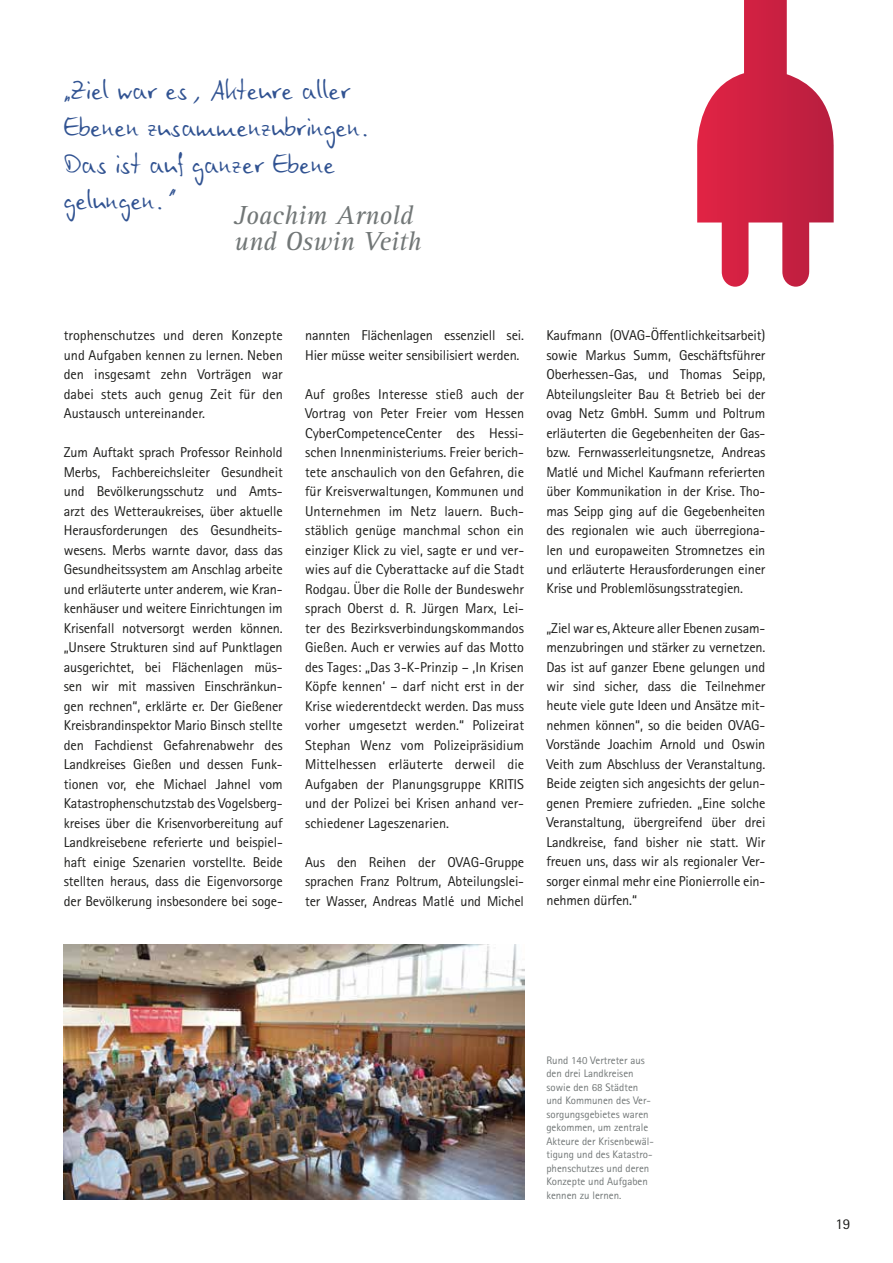
<style>
.page{position:relative;width:893px;height:1263px;background:#fff}
.page>*{position:absolute;margin:0;border:0;box-sizing:border-box;transform-origin:0 0}
.t1{font:30.75px/36.9px "Ego Com";color:#315392}
.t2{font:italic 27px/25.5px "Rotis Serif Std";color:#727777}
.t3{font:15px "Rotis Sans Serif Std";color:#1d1d1b}
.t4{font:14.25px/19.5px "Rotis Sans Serif Std";letter-spacing:-.01em;color:#1d1d1b;text-align:justify}
.t5{font:10.8px/13.5px "Rotis Sans Serif Std";color:#727777}
</style>
<div class="page">
<svg style="left:697px;top:0;width:137px;height:287px"></svg>
<img style="left:64px;top:945px;width:460px;height:254px">
<h1 class="t1" style="left:64px;top:70px;width:307px">„Ziel war es, Akteure aller<br>Ebenen zusammenzubringen.<br>Das ist auf ganzer Ebene gelungen.“</h1>
<h2 class="t2" style="left:234px;top:203px;width:189px">Joachim Arnold und Oswin Veith</h2>
<p class="t4" style="left:64px;top:326px;width:221px">trophenschutzes und deren Konzepte und Aufgaben kennen zu lernen. Neben den insgesamt zehn Vorträgen war dabei stets auch genug Zeit für den Austausch untereinander.</p>
<p class="t4" style="left:64px;top:443px;width:220px">Zum Auftakt sprach Professor Reinhold Merbs, Fachbereichsleiter Gesundheit und Bevölkerungsschutz und Amts&shy;arzt des Wetteraukreises, über aktuelle Herausforderungen des Gesundheits&shy;wesens. Merbs warnte davor, dass das Gesundheitssystem am Anschlag arbeite und erläuterte unter anderem, wie Kran&shy;kenhäuser und weitere Einrichtungen im Krisenfall notversorgt werden können. „Unsere Strukturen sind auf Punktlagen ausgerichtet, bei Flächenlagen müs&shy;sen wir mit massiven Einschränkun&shy;gen rechnen“, erklärte er. Der Gießener Kreisbrandinspektor Mario Binsch stellte den Fachdienst Gefahrenabwehr des Landkreises Gießen und dessen Funk&shy;tionen vor, ehe Michael Jahnel vom Katastrophenschutzstab des Vogelsberg&shy;kreises über die Krisenvorbereitung auf Landkreisebene referierte und beispiel&shy;haft einige Szenarien vorstellte. Beide stellten heraus, dass die Eigenvorsorge der Bevölkerung insbesondere bei soge-</p>
<p class="t4" style="left:305px;top:326px;width:220px">nannten Flächenlagen essenziell sei.<br>Hier müsse weiter sensibilisiert werden.</p>
<p class="t4" style="left:305px;top:384px;width:221px">Auf großes Interesse stieß auch der Vortrag von Peter Freier vom Hessen CyberCompetenceCenter des Hessi&shy;schen Innenministeriums. Freier berich&shy;tete anschaulich von den Gefahren, die für Kreisverwaltungen, Kommunen und Unternehmen im Netz lauern. Buch&shy;stäblich genüge manchmal schon ein einziger Klick zu viel, sagte er und ver&shy;wies auf die Cyberattacke auf die Stadt Rodgau. Über die Rolle der Bundeswehr sprach Oberst d. R. Jürgen Marx, Lei&shy;ter des Bezirksverbindungskommandos Gießen. Auch er verwies auf das Motto des Tages: „Das 3-K-Prinzip – ‚In Krisen Köpfe kennen‘ – darf nicht erst in der Krise wiederentdeckt werden. Das muss vorher umgesetzt werden.“ Polizeirat Stephan Wenz vom Polizeipräsidium Mittelhessen erläuterte derweil die Aufgaben der Planungsgruppe KRITIS und der Polizei bei Krisen anhand ver&shy;schiedener Lageszenarien.</p>
<p class="t4" style="left:305px;top:852px;width:220px">Aus den Reihen der OVAG-Gruppe sprachen Franz Poltrum, Abteilungslei&shy;ter Wasser, Andreas Matlé und Michel</p>
<p class="t4" style="left:546px;top:326px;width:221px">Kaufmann (OVAG-Öffentlichkeitsarbeit) sowie Markus Summ, Geschäftsführer Oberhessen-Gas, und Thomas Seipp, Abteilungsleiter Bau &amp; Betrieb bei der ovag Netz GmbH. Summ und Poltrum erläuterten die Gegebenheiten der Gas&shy;bzw. Fernwasserleitungsnetze, Andreas Matlé und Michel Kaufmann referierten über Kommunikation in der Krise. Tho&shy;mas Seipp ging auf die Gegebenheiten des regionalen wie auch überregiona&shy;len und europaweiten Stromnetzes ein und erläuterte Herausforderungen einer Krise und Problemlösungsstrategien.</p>
<p class="t4" style="left:546px;top:618px;width:220px">„Ziel war es, Akteure aller Ebenen zusam&shy;menzubringen und stärker zu vernetzen.<br>Das ist auf ganzer Ebene gelungen und wir sind sicher, dass die Teilnehmer heute viele gute Ideen und Ansätze mit&shy;nehmen können“, so die beiden OVAG-Vorstände Joachim Arnold und Oswin Veith zum Abschluss der Veranstaltung.<br>Beide zeigten sich angesichts der gelun&shy;genen Premiere zufrieden. „Eine solche Veranstaltung, übergreifend über drei Landkreise, fand bisher nie statt. Wir freuen uns, dass wir als regionaler Ver&shy;sorger einmal mehr eine Pionierrolle ein&shy;nehmen dürfen.“</p>
<p class="t5" style="left:546px;top:1053px;width:109px">Rund 140 Vertreter aus den drei Landkreisen sowie den 68 Städten und Kommunen des Ver&shy;sorgungsgebietes waren gekommen, um zentrale<br>Akteure der Krisenbewäl&shy;tigung und des Katastro&shy;phenschutzes und deren<br>Konzepte und Aufgaben kennen zu lernen.</p>
<p class="t3" style="left:835px;top:1215px;width:16px">19</p>
</div>
